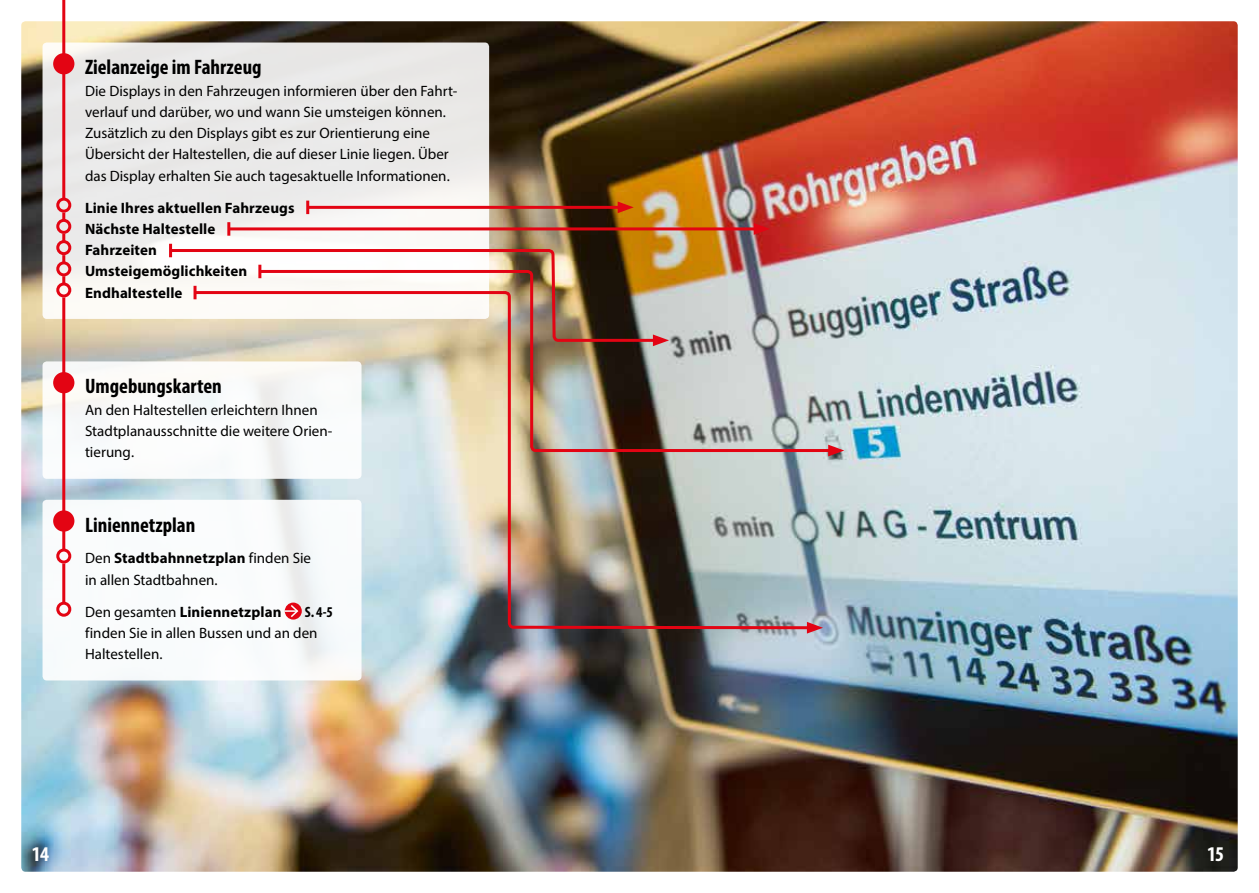
<style>
.page{position:relative;width:1259px;height:893px;background:#fff}
.page>*{position:absolute;margin:0;border:0;box-sizing:border-box;transform-origin:0 0}
.t1{font:700 condensed 21px "Myriad Pro";color:#000}
.t2{font:700 condensed 21px "Myriad Pro";color:#fff}
.t3{font:15px/21.3px "Myriad Pro";color:#000}
.t4{font:700 15px/21.3px "Myriad Pro";letter-spacing:.005em;color:#000}
.t5{font:700 condensed 15px "Myriad Pro";color:#000}
.s1{font-weight:700}
.s2{font-weight:400}
</style>
<div class="page">
<img style="left:21px;top:21px;width:1216px;height:851px">
<svg style="left:43px;top:43px;width:446px;height:276px;fill:#eaeaea"></svg>
<div style="left:53px;top:53px;width:21px;height:21px;background:#e30413;border-radius:50%"></div>
<div style="left:43px;top:361px;width:318px;height:118px;background:#fff;border-radius:4px"></div>
<div style="left:53px;top:372px;width:21px;height:21px;background:#e30413;border-radius:50%"></div>
<div style="left:43px;top:500px;width:318px;height:180px;background:#fff;border-radius:4px"></div>
<div style="left:53px;top:510px;width:21px;height:22px;background:#e30413;border-radius:50%"></div>
<hr style="left:62px;top:527px;width:3px;height:23px;background:#e30413">
<div style="left:56px;top:548px;width:15px;height:15px;border:3px solid #e30413;border-radius:50%"></div>
<hr style="left:62px;top:563px;width:3px;height:40px;background:#e30413">
<div style="left:56px;top:602px;width:15px;height:15px;border:3px solid #e30413;border-radius:50%"></div>
<hr style="left:62px;top:297px;width:3px;height:224px;background:#e30413">
<hr style="left:229px;top:227px;width:530px;height:3px;background:#e30413">
<svg style="left:754px;top:223px;width:16px;height:12px"></svg>
<hr style="left:62px;top:0;width:3px;height:199px;background:#e30413">
<div style="left:56px;top:198px;width:15px;height:15px;border:3px solid #e30413;border-radius:50%"></div>
<svg style="left:62px;top:213px;width:3px;height:6px"></svg>
<div style="left:56px;top:219px;width:15px;height:15px;border:3px solid #e30413;border-radius:50%"></div>
<svg style="left:62px;top:234px;width:3px;height:6px"></svg>
<div style="left:56px;top:240px;width:15px;height:15px;border:3px solid #e30413;border-radius:50%"></div>
<svg style="left:62px;top:255px;width:3px;height:6px"></svg>
<div style="left:56px;top:261px;width:15px;height:15px;border:3px solid #e30413;border-radius:50%"></div>
<svg style="left:168px;top:21px;width:493px;height:322px"></svg>
<svg style="left:169px;top:244px;width:3px;height:13px"></svg>
<img style="left:257px;top:268px;width:580px;height:185px">
<svg style="left:258px;top:265px;width:3px;height:13px"></svg>
<svg style="left:828px;top:445px;width:16px;height:11px"></svg>
<img style="left:192px;top:290px;width:623px;height:341px">
<svg style="left:193px;top:286px;width:3px;height:13px"></svg>
<svg style="left:807px;top:622px;width:16px;height:12px"></svg>
<hr style="left:308px;top:206px;width:315px;height:3px;background:#e30413">
<svg style="left:306px;top:201px;width:3px;height:13px"></svg>
<svg style="left:617px;top:201px;width:17px;height:12px"></svg>
<svg style="left:62px;top:276px;width:3px;height:6px"></svg>
<div style="left:56px;top:282px;width:15px;height:15px;border:3px solid #e30413;border-radius:50%"></div>
<h1 class="t1" style="left:85px;top:54px;width:178px">Zielanzeige im Fahrzeug</h1>
<p class="t3" style="left:85px;top:80px;width:374px">Die Displays in den Fahrzeugen informieren über den Fahrt&shy;verlauf und darüber, wo und wann Sie umsteigen können.<br>Zusätzlich zu den Displays gibt es zur Orientierung eine Übersicht der Haltestellen, die auf dieser Linie liegen. Über das Display erhalten Sie auch tagesaktuelle Informationen.</p>
<p class="t4" style="left:85px;top:196px;width:211px">Linie Ihres aktuellen Fahrzeugs<br>Nächste Haltestelle<br>Fahrzeiten<br>Umsteigemöglichkeiten<br>Endhaltestelle</p>
<h1 class="t1" style="left:85px;top:373px;width:138px">Umgebungskarten</h1>
<p class="t3" style="left:85px;top:399px;width:249px">An den Haltestellen erleichtern Ihnen<br>Stadtplanausschnitte die weitere Orien&shy;tierung.</p>
<h1 class="t1" style="left:85px;top:511px;width:112px">Liniennetzplan</h1>
<p class="t3" style="left:85px;top:547px;width:228px">Den <span class="s1">Stadtbahnnetzplan</span> finden Sie in allen Stadtbahnen.</p>
<p class="t4" style="left:85px;top:600px;width:198px"><span class="s2">Den gesamten</span> Liniennetzplan</p>
<p class="t5" style="left:305px;top:602px;width:29px">S. 4-5</p>
<p class="t3" style="left:85px;top:622px;width:234px">finden Sie in allen Bussen und an den<br>Haltestellen.</p>
<h1 class="t2" style="left:32px;top:841px;width:19px">14</h1>
<h1 class="t2" style="left:1207px;top:841px;width:18px">15</h1>
</div>
